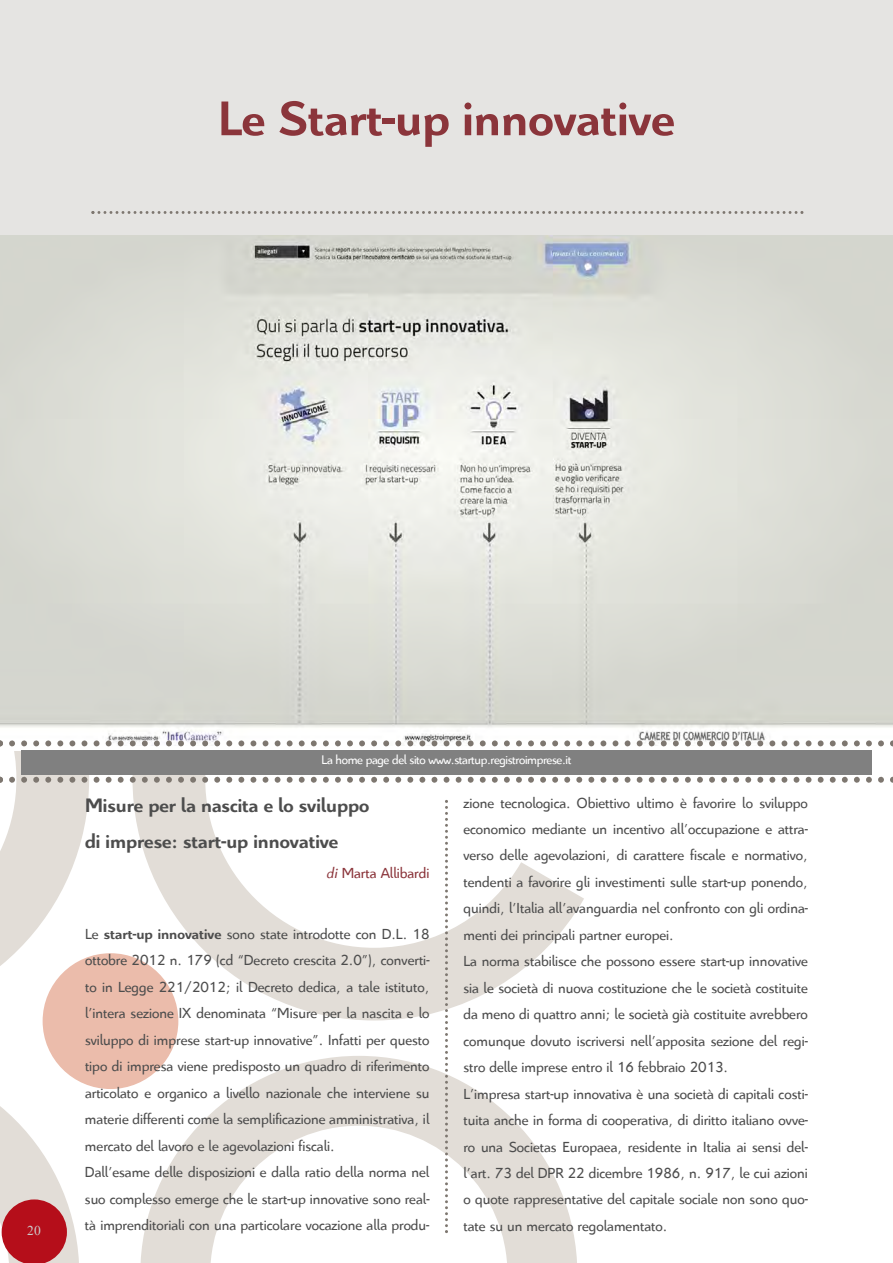
<style>
.page{position:relative;width:893px;height:1263px;background:#fff}
.page>*{position:absolute;margin:0;border:0;box-sizing:border-box;transform-origin:0 0}
.t1{font:700 52.5px "Citroen";color:#8b353b}
.t2{font:700 21px/35.2px "Citroen";color:#4d4d4d}
.t3{font:15.75px/26.4px "Citroen";color:#4d4d4d}
.t4{font:15.75px "Citroen";color:#8b353b}
.t5{font:13.5px "Citroen";letter-spacing:-.025em;color:#fff}
.t6{font:13.5px "Times New Roman";color:#ccc}
.s1{font-style:italic}
.s2{font-weight:700}
</style>
<div class="page">
<div style="left:0;top:0;width:893px;height:242px;background:#e5e4e2"></div>
<svg style="left:91px;top:211px;width:712px;height:3px"></svg>
<img style="left:0;top:235px;width:893px;height:422px">
<svg style="left:0;top:657px;width:893px;height:606px"></svg>
<div style="left:21px;top:751px;width:851px;height:24px;background:#808080"></div>
<h1 class="t1" style="left:218px;top:82px;width:458px">Le Start-up innovative</h1>
<p class="t6" style="left:27px;top:1222px;width:15px">20</p>
<p class="t5" style="left:322px;top:750px;width:251px">La home page del sito www.startup.registroimprese.it</p>
<h2 class="t2" style="left:85px;top:787px;width:286px">Misure per la nascita e lo sviluppo di imprese: start-up innovative</h2>
<p class="t4" style="left:327px;top:863px;width:104px"><span class="s1">di</span> Marta Allibardi</p>
<p class="t3" style="left:85px;top:920px;width:346px">Le <span class="s2">start-up innovative</span> sono state introdotte con D.L. 18 ottobre 2012 n. 179 (cd “Decreto crescita 2.0”), converti&shy;to in Legge 221/2012; il Decreto dedica, a tale istituto, l’intera sezione IX denominata “Misure per la nascita e lo sviluppo di imprese start-up innovative”. Infatti per questo tipo di impresa viene predisposto un quadro di riferimento articolato e organico a livello nazionale che interviene su materie differenti come la semplificazione amministrativa, il mercato del lavoro e le agevolazioni fiscali.<br>Dall’esame delle disposizioni e dalla ratio della norma nel suo complesso emerge che le start-up innovative sono real&shy;tà imprenditoriali con una particolare vocazione alla produ-</p>
<p class="t3" style="left:463px;top:789px;width:346px">zione tecnologica. Obiettivo ultimo è favorire lo sviluppo economico mediante un incentivo all’occupazione e attra&shy;verso delle agevolazioni, di carattere fiscale e normativo, tendenti a favorire gli investimenti sulle start-up ponendo, quindi, l’Italia all’avanguardia nel confronto con gli ordina&shy;menti dei principali partner europei.<br>La norma stabilisce che possono essere start-up innovative sia le società di nuova costituzione che le società costituite da meno di quattro anni; le società già costituite avrebbero comunque dovuto iscriversi nell’apposita sezione del regi&shy;stro delle imprese entro il 16 febbraio 2013.<br>L’impresa start-up innovativa è una società di capitali costi&shy;tuita anche in forma di cooperativa, di diritto italiano ovve&shy;ro una Societas Europaea, residente in Italia ai sensi del&shy;l’art. 73 del DPR 22 dicembre 1986, n. 917, le cui azioni o quote rappresentative del capitale sociale non sono quo&shy;tate su un mercato regolamentato.</p>
</div>
